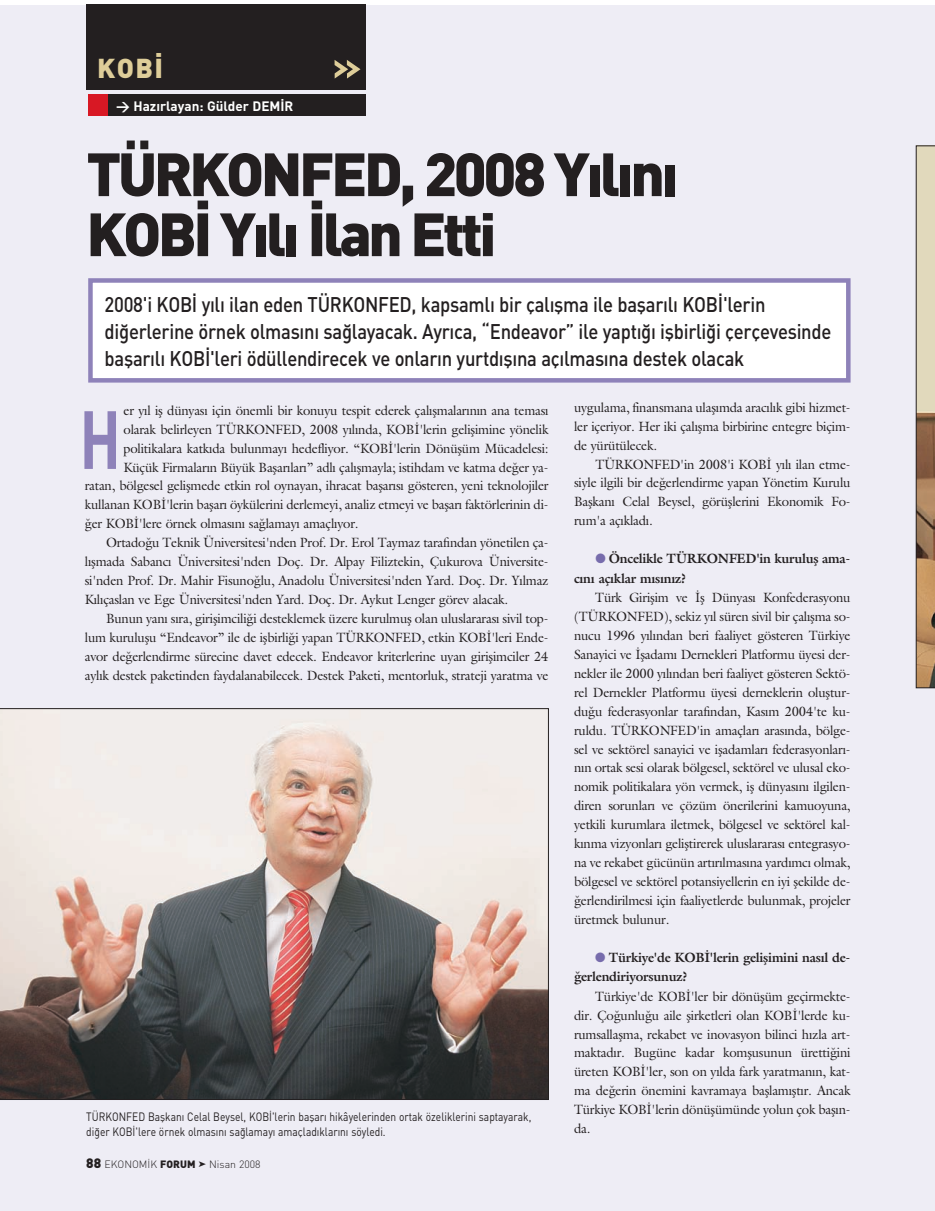
<style>
.page{position:relative;width:935px;height:1211px;background:#fff}
.page>*{position:absolute;margin:0;border:0;box-sizing:border-box;transform-origin:0 0}
.t1{font:81px "DINT Bold";color:#8e82b9;scale:.75 1}
.t2{font:60px/60px "DINT Black";letter-spacing:-.06em;color:#231f20}
.t3{font:27px "DINT Black";color:#decd99}
.t4{font:21px/26.8px "DINT Medium";letter-spacing:-.015em;color:#231f20;scale:.88 1}
.t5{font:13.5px/18.9px "Galliard Turk";letter-spacing:-.015em;color:#231f20;text-align:justify}
.t6{font:13.5px/19.5px "Galliard Bold Turk";letter-spacing:-.02em;color:#231f20}
.t7{font:13.5px "DINT Bold";color:#fff}
.t8{font:12px/15px "DINT";color:#231f20;scale:.85 1}
.t9{font:10.5px "DINT Light";color:#231f20}
.s1{font-family:"DINT Black";font-size:13.5px}
.s2{font-family:"DINT Black"}
.s3{color:#776cac}
</style>
<div class="page">
<div style="left:0;top:5px;width:934px;height:1205px;background:#eeedf5"></div>
<div style="left:90px;top:280px;width:758px;height:100px;background:#fff"></div>
<div style="left:88px;top:278px;width:762px;height:104px;border:4px solid #8e82b9"></div>
<div style="left:86px;top:5px;width:279px;height:85px;background:#231f20"></div>
<svg style="left:334px;top:60px;width:26px;height:19px"></svg>
<svg style="left:0;top:708px;width:548px;height:391px"></svg>
<svg style="left:915px;top:146px;width:19px;height:542px;background:#bca587"></svg>
<div style="left:88px;top:94px;width:277px;height:21px;background:#231f20"></div>
<div style="left:88px;top:94px;width:20px;height:21px;background:#d81824"></div>
<h3 class="t3" style="left:97px;top:59px;width:68px">KOB‹</h3>
<p class="t7" style="left:116px;top:101px;width:179px">&gt; Haz›rlayan: Gülder DEM‹R</p>
<h2 class="t2" style="left:86px;top:150px;width:594px">TÜRKONFED, 2008 Y›l›n›<br>KOB‹ Y›l› ‹lan Etti</h2>
<p class="t4" style="left:105px;top:294px;width:827px">2008'i KOB‹ y›l› ilan eden TÜRKONFED, kapsaml› bir çal›flma ile baflar›l› KOB‹'lerin di¤erlerine örnek olmas›n› sa¤layacak. Ayr›ca, “Endeavor” ile yapt›¤› iflbirli¤i çerçevesinde baflar›l› KOB‹'leri ödüllendirecek ve onlar›n yurtd›fl›na aç›lmas›na destek olacak</p>
<p class="t5" style="left:124px;top:402px;width:426px">er y›l ifl dünyas› için önemli bir konuyu tespit ederek çal›flmalar›n›n ana temas›</p>
<p class="t5" style="left:124px;top:421px;width:426px">olarak belirleyen TÜRKONFED, 2008 y›l›nda, KOB‹'lerin geliflimine yönelik</p>
<p class="t5" style="left:124px;top:440px;width:426px">politikalara katk›da bulunmay› hedefliyor. “KOB‹'lerin Dönüflüm Mücadelesi:</p>
<p class="t5" style="left:124px;top:459px;width:426px">Küçük Firmalar›n Büyük Baflar›lar›” adl› çal›flmayla; istihdam ve katma de¤er ya-</p>
<p class="t5" style="left:85px;top:478px;width:465px">ratan, bölgesel geliflmede etkin rol oynayan, ihracat baflar›s› gösteren, yeni teknolojiler</p>
<p class="t5" style="left:85px;top:497px;width:465px">kullanan KOB‹'lerin baflar› öykülerini derlemeyi, analiz etmeyi ve baflar› faktörlerinin di-</p>
<p class="t5" style="left:85px;top:515px;width:275px">¤er KOB‹'lere örnek olmas›n› sa¤lamay› amaçl›yor.</p>
<p class="t5" style="left:106px;top:534px;width:444px">Ortado¤u Teknik Üniversitesi'nden Prof. Dr. Erol Taymaz taraf›ndan yönetilen ça-</p>
<p class="t5" style="left:85px;top:553px;width:465px">l›flmada Sabanc› Üniversitesi'nden Doç. Dr. Alpay Filiztekin, Çukurova Üniversite-</p>
<p class="t5" style="left:85px;top:572px;width:465px">si'nden Prof. Dr. Mahir Fisuno¤lu, Anadolu Üniversitesi'nden Yard. Doç. Dr. Y›lmaz</p>
<p class="t5" style="left:85px;top:591px;width:425px">K›l›çaslan ve Ege Üniversitesi'nden Yard. Doç. Dr. Aykut Lenger görev alacak.</p>
<p class="t5" style="left:106px;top:610px;width:444px">Bunun yan› s›ra, giriflimcili¤i desteklemek üzere kurulmufl olan uluslararas› sivil top-</p>
<p class="t5" style="left:85px;top:629px;width:465px">lum kuruluflu “Endeavor” ile de iflbirli¤i yapan TÜRKONFED, etkin KOB‹'leri Ende-</p>
<p class="t5" style="left:85px;top:648px;width:465px">avor de¤erlendirme sürecine davet edecek. Endeavor kriterlerine uyan giriflimciler 24</p>
<p class="t5" style="left:85px;top:667px;width:465px">ayl›k destek paketinden faydalanabilecek. Destek Paketi, mentorluk, strateji yaratma ve</p>
<h1 class="t1" style="left:79px;top:411px;width:57px">H</h1>
<p class="t8" style="left:86px;top:1111px;width:525px">TÜRKONFED Baflkan› Celal Beysel, KOB‹'lerin baflar› hikâyelerinden ortak özeliklerini saptayarak, di¤er KOB‹'lere örnek olmas›n› sa¤lamay› amaçlad›klar›n› söyledi.</p>
<p class="t9" style="left:86px;top:1160px;width:111px"><span class="s1">88</span> EKONOM‹K <span class="s2">FORUM</span></p>
<p class="t9" style="left:209px;top:1160px;width:53px">Nisan 2008</p>
<p class="t5" style="left:574px;top:399px;width:278px">uygulama, finansmana ulafl›mda arac›l›k gibi hizmet&shy;ler içeriyor. Her iki çal›flma birbirine entegre biçim&shy;de yürütülecek.</p>
<p class="t5" style="left:574px;top:456px;width:278px;text-indent:21px">TÜRKONFED'in 2008'i KOB‹ y›l› ilan etme&shy;siyle ilgili bir de¤erlendirme yapan Yönetim Kurulu Baflkan› Celal Beysel, görüfllerini Ekonomik Fo&shy;rum'a aç›klad›.</p>
<p class="t6" style="left:574px;top:550px;width:278px;text-indent:21px"><span class="s3">●</span> Öncelikle TÜRKONFED'in kurulufl ama&shy;c›n› aç›klar m›s›n›z?</p>
<p class="t5" style="left:574px;top:589px;width:278px;text-indent:21px">Türk Giriflim ve ‹fl Dünyas› Konfederasyonu (TÜRKONFED), sekiz y›l süren sivil bir çal›flma so&shy;nucu 1996 y›l›ndan beri faaliyet gösteren Türkiye Sanayici ve ‹fladam› Dernekleri Platformu üyesi der&shy;nekler ile 2000 y›l›ndan beri faaliyet gösteren Sektö&shy;rel Dernekler Platformu üyesi derneklerin olufltur&shy;du¤u federasyonlar taraf›ndan, Kas›m 2004'te ku&shy;ruldu. TÜRKONFED'in amaçlar› aras›nda, bölge&shy;sel ve sektörel sanayici ve ifladamlar› federasyonlar›- n›n ortak sesi olarak bölgesel, sektörel ve ulusal eko&shy;nomik politikalara yön vermek, ifl dünyas›n› ilgilen&shy;diren sorunlar› ve çözüm önerilerini kamuoyuna, yetkili kurumlara iletmek, bölgesel ve sektörel kal&shy;k›nma vizyonlar› gelifltirerek uluslararas› entegrasyo&shy;na ve rekabet gücünün art›r›lmas›na yard›mc› olmak, bölgesel ve sektörel potansiyellerin en iyi flekilde de-¤erlendirilmesi için faaliyetlerde bulunmak, projeler üretmek bulunur.</p>
<p class="t6" style="left:574px;top:949px;width:278px;text-indent:21px"><span class="s3">●</span> Türkiye'de KOB‹'lerin geliflimini nas›l de-¤erlendiriyorsunuz?</p>
<p class="t5" style="left:574px;top:988px;width:278px;text-indent:21px">Türkiye'de KOB‹'ler bir dönüflüm geçirmekte&shy;dir. Ço¤unlu¤u aile flirketleri olan KOB‹'lerde ku&shy;rumsallaflma, rekabet ve inovasyon bilinci h›zla art&shy;maktad›r. Bugüne kadar komflusunun üretti¤ini üreten KOB‹'ler, son on y›lda fark yaratman›n, kat&shy;ma de¤erin önemini kavramaya bafllam›flt›r. Ancak Türkiye KOB‹'lerin dönüflümünde yolun çok bafl›n&shy;da.</p>
</div>
